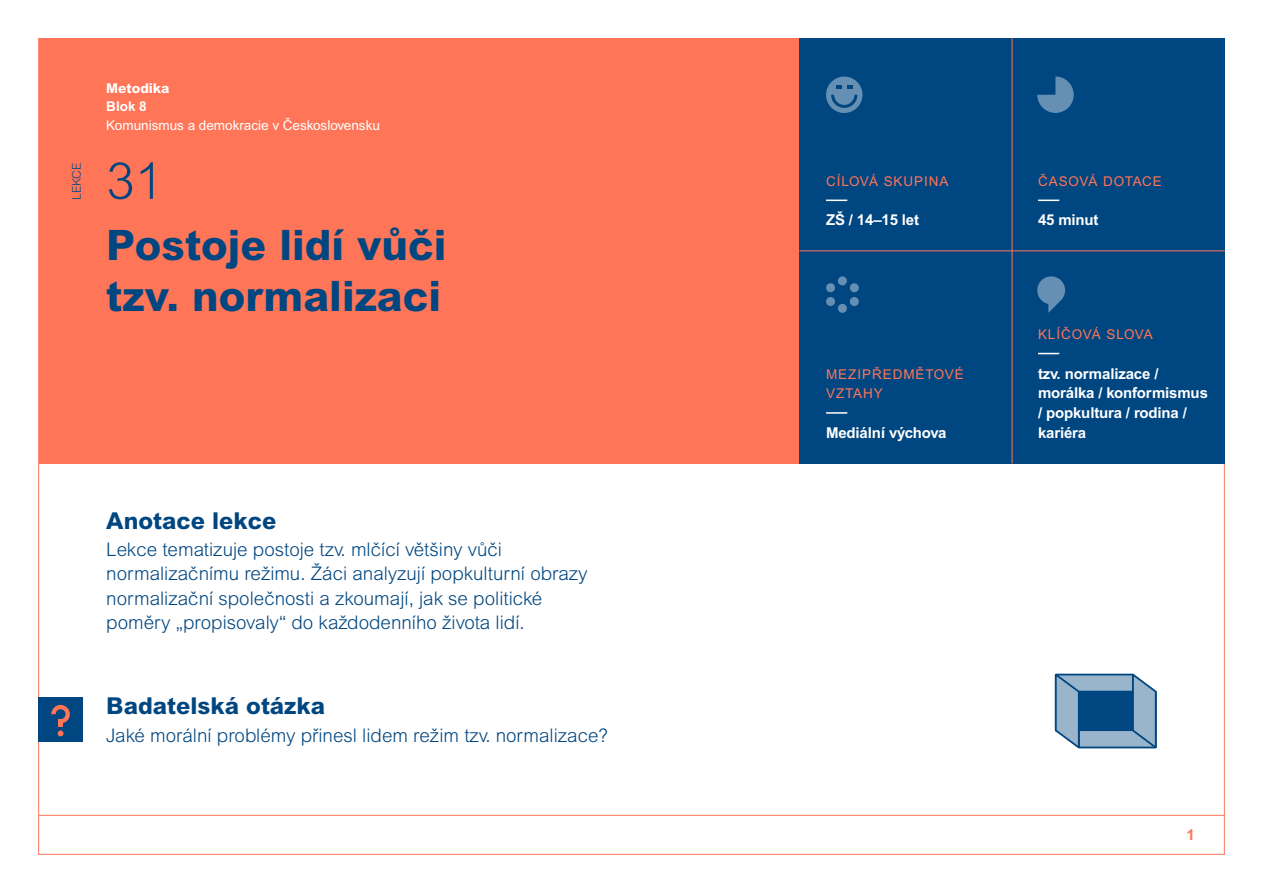
<style>
.page{position:relative;width:1263px;height:893px;background:#fff}
.page>*{position:absolute;margin:0;border:0;box-sizing:border-box;transform-origin:0 0}
.t1{font:300 51px "Arial MT Pro";color:#004680}
.t2{font:800 42px/50.4px "Arial MT Pro";color:#004680}
.t3{font:800 23.25px "Arial MT Pro";color:#004680}
.t4{font:300 18.75px/24px "Arial MT Pro";color:#004680}
.t5{font:700 15px/19.8px "Arial MT Pro";letter-spacing:-.01em;color:#fff}
.t6{font:700 15px "Arial MT Pro";color:#ff7558}
.t7{font:13.5px/19.8px "Arial MT Pro";letter-spacing:.07em;color:#ff7558}
.t8{font:13.5px "Arial MT Pro";color:#fff}
.t9{font:13.5px "Arial MT Pro";letter-spacing:.025em;color:#ff7558}
.t10{font:800 13.5px "Arial MT Pro";color:#fff}
.t11{font:700 13.5px "Arial MT Pro";color:#fff}
.t12{font:300 12px "Arial MT Pro";color:#004680}
</style>
<div class="page">
<div style="left:39px;top:38px;width:1186px;height:425px;background:#ff7558"></div>
<hr style="left:39px;top:815px;width:1186px;height:1px;background:#ff7558">
<div style="left:1012px;top:38px;width:213px;height:212px;background:#004680"></div>
<div style="left:799px;top:38px;width:213px;height:212px;background:#004680"></div>
<div style="left:799px;top:251px;width:213px;height:212px;background:#004680"></div>
<div style="left:1012px;top:251px;width:213px;height:212px;background:#004680"></div>
<hr style="left:1012px;top:38px;width:1px;height:425px;background:#ff7558">
<svg style="left:1038px;top:200px;width:21px;height:1px"></svg>
<svg style="left:826px;top:200px;width:21px;height:1px"></svg>
<hr style="left:826px;top:412px;width:21px;height:2px;background:#fff">
<svg style="left:1037px;top:77px;width:37px;height:36px"></svg>
<div style="left:838px;top:276px;width:9px;height:9px;background:#6690b3;border-radius:50%"></div>
<div style="left:838px;top:304px;width:9px;height:9px;background:#6690b3;border-radius:50%"></div>
<svg style="left:849px;top:283px;width:10px;height:23px"></svg>
<svg style="left:826px;top:283px;width:9px;height:23px"></svg>
<div style="left:826px;top:77px;width:36px;height:36px;background:#6690b3;border-radius:50%"></div>
<svg style="left:830px;top:85px;width:29px;height:24px"></svg>
<div style="left:38px;top:697px;width:45px;height:45px;background:#004680"></div>
<svg style="left:51px;top:705px;width:19px;height:31px"></svg>
<svg style="left:1038px;top:353px;width:21px;height:1px"></svg>
<svg style="left:1037px;top:276px;width:28px;height:37px"></svg>
<div style="left:1056px;top:674px;width:77px;height:56px;background:#99b5cc"></div>
<div style="left:1055px;top:674px;width:79px;height:57px;border:2px solid #004680"></div>
<div style="left:1079px;top:692px;width:77px;height:55px;background:#99b5cc"></div>
<div style="left:1078px;top:691px;width:79px;height:57px;border:2px solid #004680"></div>
<svg style="left:1131px;top:673px;width:26px;height:76px"></svg>
<div style="left:1079px;top:692px;width:54px;height:38px;background:#004680"></div>
<div style="left:1078px;top:691px;width:55px;height:40px;border:1px solid #004680"></div>
<svg style="left:1054px;top:673px;width:27px;height:76px"></svg>
<p class="t10" style="left:106px;top:80px;width:65px">Metodika</p>
<p class="t11" style="left:106px;top:99px;width:42px">Blok 8</p>
<p class="t8" style="left:106px;top:117px;width:275px">KOMUNISMUS A DEMOKRACIE V ČESKOSLOVENSKU</p>
<p class="t12" style="left:69px;top:200px;width:39px;rotate:-90deg">lekce</p>
<h1 class="t1" style="left:106px;top:149px;width:58px">31</h1>
<h2 class="t2" style="left:106px;top:221px;width:342px">Postoje lidí vůči tzv. normalizaci</h2>
<p class="t3" style="left:106px;top:507px;width:172px">Anotace lekce</p>
<p class="t4" style="left:106px;top:538px;width:483px">Lekce tematizuje postoje tzv. mlčící většiny vůči normalizačnímu režimu. Žáci analyzují popkulturní obrazy normalizační společnosti a zkoumají, jak se politické poměry „propisovaly“ do každodenního života lidí.</p>
<p class="t3" style="left:106px;top:692px;width:220px">Badatelská otázka</p>
<p class="t4" style="left:106px;top:724px;width:503px">Jaké morální problémy přinesl lidem režim tzv. normalizace?</p>
<p class="t7" style="left:826px;top:172px;width:124px">CÍLOVÁ SKUPINA</p>
<p class="t5" style="left:826px;top:211px;width:95px">ZŠ / 14–15 let</p>
<p class="t7" style="left:826px;top:365px;width:139px">MEZIPŘEDMĚTOVÉ<br>VZTAHY</p>
<p class="t5" style="left:826px;top:423px;width:122px">Mediální výchova</p>
<p class="t7" style="left:1038px;top:172px;width:125px">ČASOVÁ DOTACE</p>
<p class="t5" style="left:1038px;top:211px;width:62px">45 minut</p>
<p class="t9" style="left:1038px;top:326px;width:116px">KLÍČ OVÁ SLOVA</p>
<p class="t5" style="left:1038px;top:364px;width:171px">tzv. normalizace / morálka / konformismus / popkultura / rodina / kariéra</p>
<p class="t6" style="left:1186px;top:826px;width:10px">1</p>
</div>
